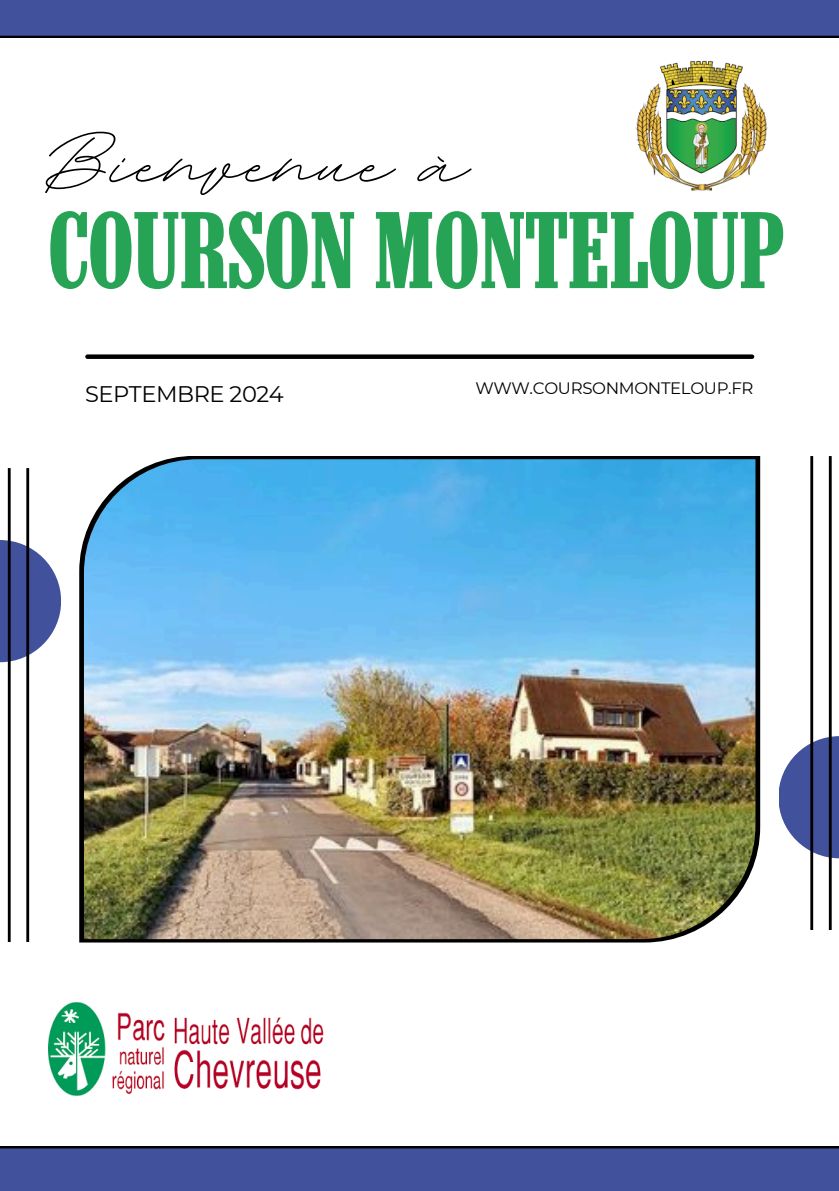
<style>
.page{position:relative;width:839px;height:1191px;background:#fff}
.page>*{position:absolute;margin:0;border:0;box-sizing:border-box;transform-origin:0 0}
.t1{font:147.2px "BD Script";color:#000}
.t2{font:114px "Neo Contact LT Pro";color:#26a355}
.t3{font:22.6px "Montserrat";letter-spacing:-.02em;color:#000}
.t4{font:16.6px "Montserrat";letter-spacing:-.02em;color:#000}
</style>
<div class="page">
<div style="left:87px;top:354px;width:665px;height:5px;background:#000"></div>
<div style="left:0;top:1147px;width:838px;height:44px;background:#41519b"></div>
<div style="left:0;top:0;width:838px;height:37px;background:#41519b"></div>
<svg style="left:1px;top:540px;width:59px;height:122px"></svg>
<hr style="left:26px;top:468px;width:3px;height:474px;background:#000">
<hr style="left:0;top:468px;width:1px;height:474px;background:#000">
<hr style="left:8px;top:468px;width:3px;height:474px;background:#000">
<svg style="left:779px;top:736px;width:59px;height:122px"></svg>
<hr style="left:810px;top:457px;width:3px;height:473px;background:#000">
<hr style="left:838px;top:457px;width:1px;height:473px;background:#000">
<hr style="left:828px;top:457px;width:3px;height:473px;background:#000">
<svg style="left:79px;top:456px;width:681px;height:487px;fill:#000"></svg>
<img style="left:84px;top:459px;width:671px;height:480px">
<img style="left:635px;top:61px;width:133px;height:130px">
<img style="left:48px;top:1003px;width:276px;height:93px">
<p class="t1" style="left:48px;top:65px;width:420px">Bienvenue à</p>
<h1 class="t2" style="left:48px;top:212px;width:736px">COURSON MONTELOUP</h1>
<p class="t3" style="left:85px;top:380px;width:200px">SEPTEMBRE 2024</p>
<p class="t4" style="left:475px;top:378px;width:279px">WWW.COURSONMONTELOUP.FR</p>
</div>
